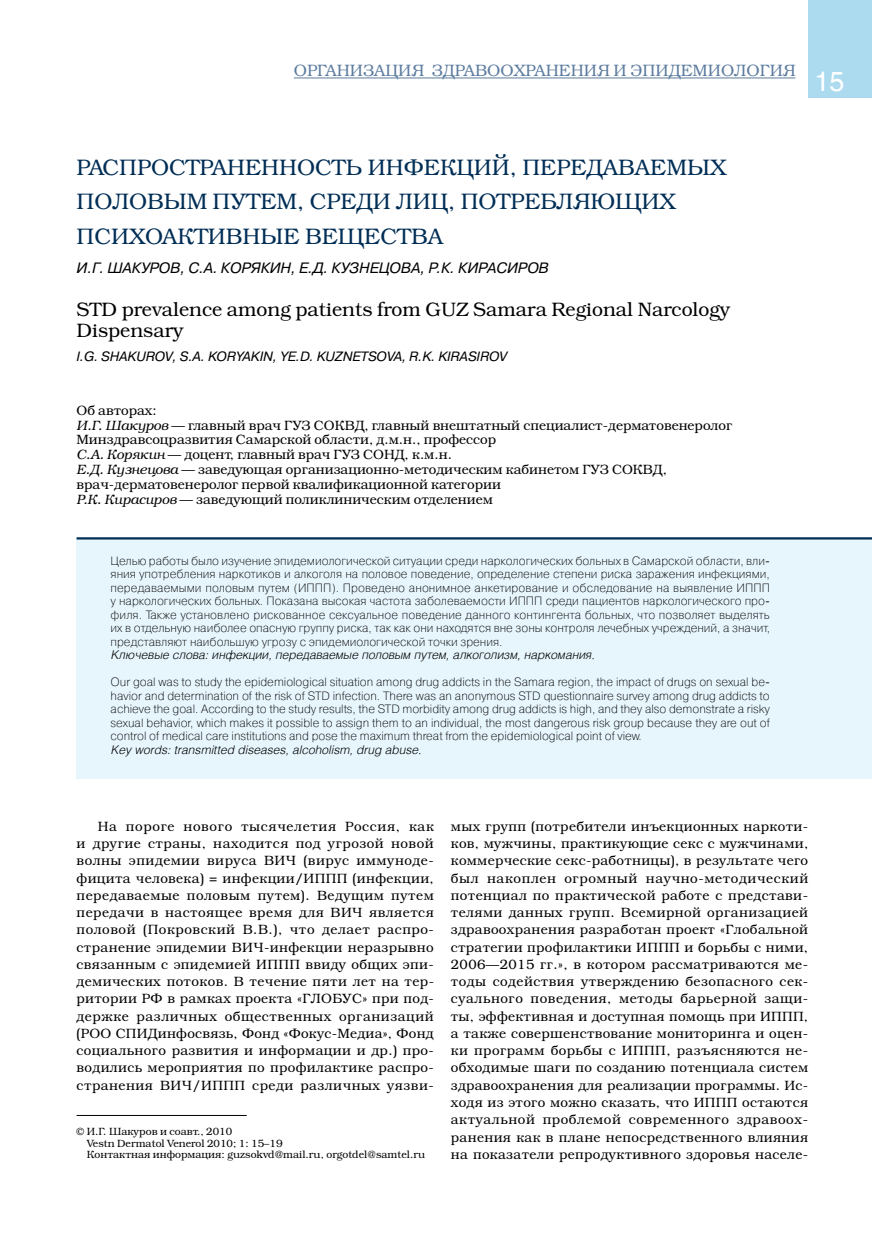
<style>
.page{position:relative;width:872px;height:1234px;background:#fff}
.page>*{position:absolute;margin:0;border:0;box-sizing:border-box;transform-origin:0 0}
.t1{font:27px "Helios";color:#fff}
.t2{font:300 22.5px/34.5px "Bookman C";color:#002e56}
.t3{font:300 19.5px/21.5px "Bookman C";color:#000}
.t4{font:300 16.5px "Bookman C";color:#5c7c9f}
.t5{font:italic 15px "Pragmatica C";letter-spacing:-.01em;color:#000}
.t6{font:300 13.5px/17.2px "Bookman C";color:#000;text-align:justify}
.t7{font:italic 13.5px "Pragmatica C";letter-spacing:-.01em;color:#000}
.t8{font:12px/13.5px "Pragmatica Light C";color:#000;text-align:justify}
.t9{font:italic 300 12px "Helios";color:#000}
.t10{font:300 10.5px/11.6px "Bookman C";color:#000}
.s1{font-style:italic}
</style>
<div class="page">
<div style="left:808px;top:0;width:64px;height:98px;background:#acdbf0"></div>
<hr style="left:294px;top:77px;width:501px;height:1px;background:#5c7c9f">
<div style="left:77px;top:538px;width:795px;height:240px;background:#e7f6fd"></div>
<hr style="left:77px;top:537px;width:795px;height:2px;background:#002e56">
<hr style="left:77px;top:1114px;width:170px;height:1px;background:#000">
<p class="t4" style="left:294px;top:61px;width:503px">ОРГАНИЗАЦИЯ ЗДРАВООХРАНЕНИЯ И ЭПИДЕМИОЛОГИЯ</p>
<h1 class="t1" style="left:814px;top:67px;width:32px">15</h1>
<h2 class="t2" style="left:77px;top:150px;width:652px">РАСПРОСТРАНЕННОСТЬ ИНФЕКЦИЙ, ПЕРЕДАВАЕМЫХ<br>ПОЛОВЫМ ПУТЕМ, СРЕДИ лиц, потре</h2>
<h2 class="t2" style="left:540px;top:184px;width:137px">бляющих</h2>
<h2 class="t2" style="left:77px;top:219px;width:19px">пси</h2>
<h2 class="t2" style="left:129px;top:219px;width:35px">хоактивные</h2>
<h2 class="t2" style="left:305px;top:219px;width:76px">вещества</h2>
<p class="t5" style="left:77px;top:259px;width:453px">И.Г. ША КУРОВ, С.А. КОРЯКИН, Е.Д. КУЗНЕЦОВА, Р.К. КИРАСИРОВ</p>
<h3 class="t3" style="left:77px;top:298px;width:655px">STD prevalence among patients from guz samara regional narcology dispensary</h3>
<p class="t7" style="left:77px;top:348px;width:432px">I.G. SHAKUROV, S.A. KORYAKIN, YE.D. KUZNETSOVA, R.K. KIRASIROV</p>
<p class="t6" style="left:77px;top:402px;width:657px;line-height:14.9px;text-align:left">Об авторах:<br><span class="s1">И.Г. Шакуров</span> — главный врач ГУЗ СОКВД, главный внештатный специалист-дерматовенеролог Минздравсоцразвития Самарской области, д.м.н., профессор<br><span class="s1">С.А. Корякин</span> — доцент, главный врач ГУЗ СОНД, к.м.н.<br><span class="s1">Е.Д. Кузнецова</span> — заведующая организационно-методическим кабинетом ГУЗ СОКВД, врач-дерматовенеролог первой квалификационной категории<br><span class="s1">Р.К. Кирасиров</span> — заведующий поликлиническим отделением</p>
<p class="t8" style="left:111px;top:554px;width:661px">Целью работы было изучение эпидемиологической ситуации среди наркологических больных в Самарской области, вли&shy;яния употребления наркотиков и алкоголя на половое поведение, определение степени риска заражения инфекциями, передаваемыми половым путем (ИППП). Проведено анонимное анкетирование и обследование на выявление ИППП у наркологических больных. Показана высокая частота заболеваемости ИППП среди пациентов наркологического про&shy;филя. Также установлено рискованное сексуальное поведение данного контингента больных, что позволяет выделять их в отдельную наиболее опасную группу риска, так как они находятся вне зоны контроля лечебных учреждений, а значит, представляют наибольшую угрозу с эпидемиологической точки зрения.</p>
<p class="t9" style="left:111px;top:648px;width:485px">Ключевые слова: инфекции, передаваемые половым путем, алкоголизм, наркомания.</p>
<p class="t8" style="left:111px;top:675px;width:661px">Our goal was to study the epidemiological situation among drug addicts in the Samara region, the impact of drugs on sexual be&shy;havior and determination of the risk of STD infection. There was an anonymous STD questionnaire survey among drug addicts to achieve the goal. According to the study results, the STD morbidity among drug addicts is high, and they also demonstrate a risky sexual behavior, which makes it possible to assign them to an individual, the most dangerous risk group because they are out of control of medical care institutions and pose the maximum threat from the epidemiological point of view.</p>
<p class="t9" style="left:111px;top:742px;width:312px">Key words: transmitted diseases, alcoholism, drug abuse.</p>
<p class="t6" style="left:77px;top:817px;width:359px;text-indent:21px">На пороге нового тысячелетия Россия, как и другие страны, находится под угрозой новой волны эпидемии вируса ВИЧ (вирус иммуноде&shy;фицита человека) = инфекции/ИППП (инфекции, передаваемые половым путем). Ведущим путем передачи в настоящее время для ВИЧ является половой (Покровский В.В.), что делает распро&shy;странение эпидемии ВИЧ-инфекции неразрывно связанным с эпидемией ИППП ввиду общих эпи&shy;демических потоков. В течение пяти лет на тер&shy;ритории РФ в рамках проекта «ГЛОБУС» при под&shy;держке различных общественных организаций (РОО СПИДинфосвязь, Фонд «Фокус-Медиа», Фонд социального развития и информации и др.) про&shy;водились мероприятия по профилактике распро&shy;странения ВИЧ/ИППП среди различных уязви-</p>
<p class="t10" style="left:87px;top:1125px;width:340px;text-indent:-10px">© И.Г. Шакуров и соавт., 2010<br>Vestn Dermatol Venerol 2010; 1: 15–19<br>Контактная информация: guzsokvd@mail.ru, orgotdel@samtel.ru</p>
<p class="t6" style="left:451px;top:817px;width:359px">мых групп (потребители инъекционных наркоти&shy;ков, мужчины, практикующие секс с мужчинами, коммерческие секс-работницы), в результате чего был накоплен огромный научно-методический потенциал по практической работе с представи&shy;телями данных групп. Всемирной организацией здравоохранения разработан проект «Глобальной стратегии профилактики ИППП и борьбы с ними, 2006—2015 гг.», в котором рассматриваются ме&shy;тоды содействия утверждению безопасного сек&shy;суального поведения, методы барьерной защи&shy;ты, эффективная и доступная помощь при ИППП, а также совершенствование мониторинга и оцен&shy;ки программ борьбы с ИППП, разъясняются не&shy;обходимые шаги по созданию потенциала систем здравоохранения для реализации программы. Ис&shy;ходя из этого можно сказать, что ИППП остаются актуальной проблемой современного здравоох&shy;ранения как в плане непосредственного влияния на показатели репродуктивного здоровья населе-</p>
</div>
